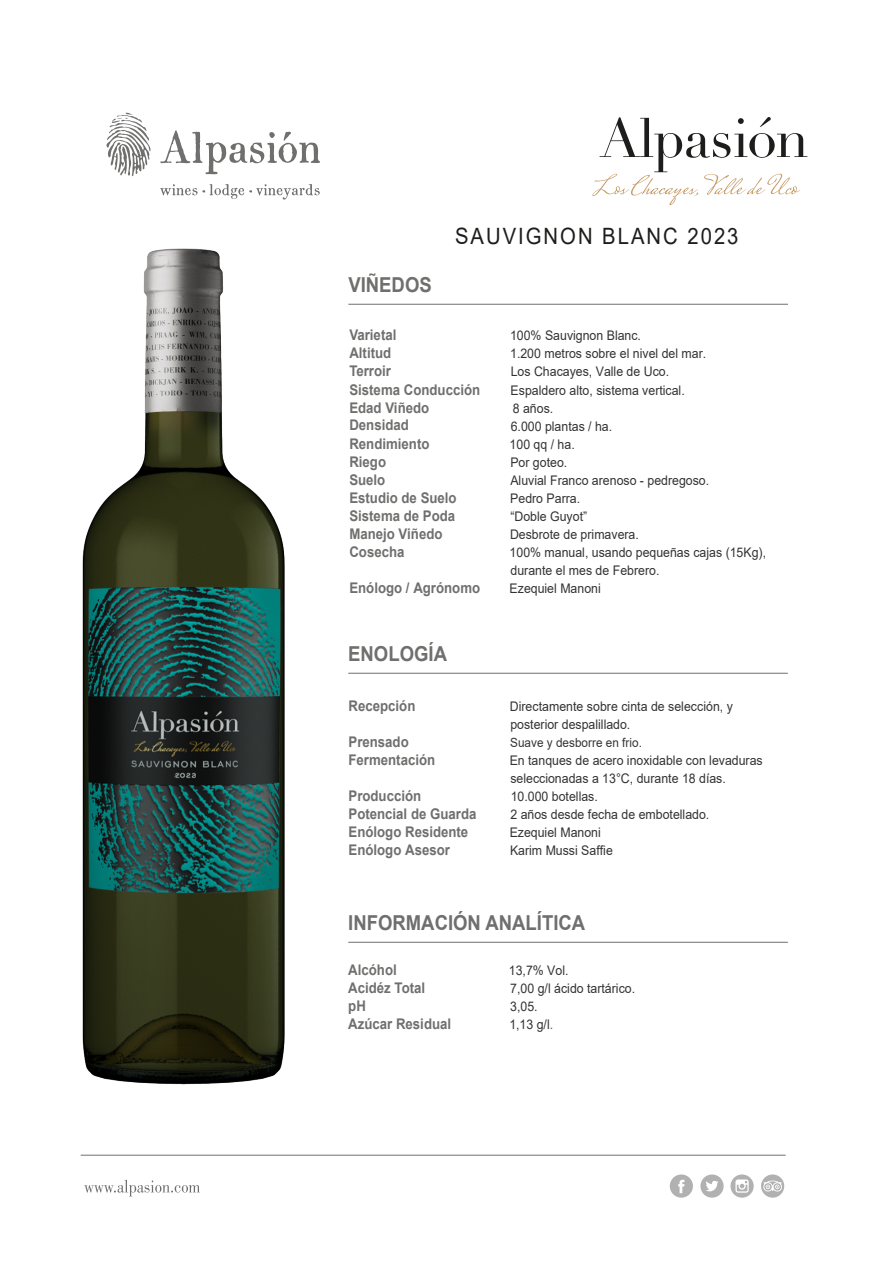
<style>
.page{position:relative;width:893px;height:1263px;background:#fff}
.page>*{position:absolute;margin:0;border:0;box-sizing:border-box;transform-origin:0 0}
.t1{font:22.5px "Arial";letter-spacing:.1em;color:#1d1d1b;scale:.9 1}
.t2{font:700 20.55px "Arial";color:#706f6f;scale:.9 1}
.t3{font:700 20.55px "Arial";color:#6f6f6e;scale:.9 1}
.t4{font:700 14.7px "Arial";color:#6f6f6e;scale:.9 1}
.t5{font:13.2px/18px "Arial";color:#333;scale:.93 1}
.t6{font:12.6px "Arial";color:#333;scale:.93 1}
.s1{color:#575756}
</style>
<div class="page">
<hr style="left:348px;top:304px;width:440px;height:1px;background:#6f6f6e">
<hr style="left:348px;top:673px;width:440px;height:1px;background:#6f6f6e">
<hr style="left:348px;top:942px;width:440px;height:1px;background:#6f6f6e">
<hr style="left:81px;top:1155px;width:705px;height:1px;background:#6f6f6e">
<svg style="left:700px;top:1174px;width:24px;height:24px"></svg>
<svg style="left:670px;top:1174px;width:23px;height:24px"></svg>
<svg style="left:730px;top:1174px;width:24px;height:24px"></svg>
<svg style="left:761px;top:1174px;width:23px;height:24px"></svg>
<svg style="left:84px;top:1180px;width:116px;height:16px"></svg>
<img style="left:82px;top:248px;width:203px;height:837px">
<svg style="left:175px;top:774px;width:21px;height:3px"></svg>
<svg style="left:160px;top:184px;width:160px;height:15px"></svg>
<svg style="left:160px;top:130px;width:160px;height:44px"></svg>
<svg style="left:106px;top:112px;width:45px;height:64px"></svg>
<svg style="left:592px;top:117px;width:215px;height:88px"></svg>
<h2 class="t3" style="left:348px;top:270px;width:94px">VIÑEDOS</h2>
<h1 class="t1" style="left:455px;top:221px;width:316px">SAUVIGNON BLANC 2023</h1>
<p class="t4" style="left:349px;top:325px;width:54px">Varietal</p>
<p class="t5" style="left:510px;top:327px;width:142px">100% Sauvignon Blanc.</p>
<p class="t4" style="left:349px;top:343px;width:48px">Altitud</p>
<p class="t5" style="left:510px;top:345px;width:212px">1.200 metros sobre el nivel del mar.</p>
<p class="t4" style="left:349px;top:361px;width:48px">Terroir</p>
<p class="t5" style="left:511px;top:363px;width:172px">Los Chacayes, Valle de Uco.</p>
<p class="t4" style="left:349px;top:379px;width:147px">Sistema Conducción</p>
<p class="t5" style="left:511px;top:381px;width:189px">Espaldero alto, sistema vertical.</p>
<p class="t4" style="left:349px;top:397px;width:90px">Edad Viñedo</p>
<p class="t5" style="left:513px;top:399px;width:45px">8 años.</p>
<p class="t4" style="left:349px;top:415px;width:68px">Densidad</p>
<p class="t5" style="left:511px;top:417px;width:111px">6.000 plantas / ha.</p>
<p class="t4" style="left:349px;top:433px;width:91px">Rendimiento</p>
<p class="t5" style="left:510px;top:435px;width:72px">100 qq / ha.</p>
<p class="t4" style="left:349px;top:451px;width:42px">Riego</p>
<p class="t5" style="left:510px;top:453px;width:63px">Por goteo.</p>
<p class="t4" style="left:349px;top:469px;width:42px">Suelo</p>
<p class="t5" style="left:510px;top:471px;width:215px">Aluvial Franco arenoso - pedregoso.</p>
<p class="t4" style="left:349px;top:487px;width:121px">Estudio de Suelo</p>
<p class="t5" style="left:510px;top:489px;width:77px">Pedro Parra.</p>
<p class="t4" style="left:349px;top:505px;width:119px">Sistema de Poda</p>
<p class="t5" style="left:510px;top:507px;width:84px">“Doble Guyot”</p>
<p class="t4" style="left:349px;top:523px;width:105px">Manejo Viñedo</p>
<p class="t5" style="left:510px;top:525px;width:140px">Desbrote de primavera.</p>
<p class="t4" style="left:349px;top:541px;width:63px">Cosecha</p>
<p class="t5" style="left:510px;top:543px;width:277px">100% manual, usando pequeñas cajas (15Kg), durante el mes de Febrero.</p>
<p class="t4" style="left:349px;top:577px;width:147px">Enólogo / Agrónomo</p>
<p class="t5" style="left:510px;top:579px;width:100px">Ezequiel Manoni</p>
<h2 class="t3" style="left:348px;top:640px;width:111px">ENOLOGÍA</h2>
<p class="t4" style="left:348px;top:696px;width:76px">Recepción</p>
<p class="t5" style="left:510px;top:698px;width:241px">Directamente sobre cinta de selección, y posterior despalillado.</p>
<p class="t4" style="left:348px;top:732px;width:68px">Prensado</p>
<p class="t6" style="left:510px;top:734px;width:143px">Suave y desborre en frio.</p>
<p class="t4" style="left:348px;top:750px;width:98px">Fermentación</p>
<p class="t5" style="left:510px;top:752px;width:274px">En tanques de acero inoxidable con levaduras seleccionadas a 13°C, durante 18 días.</p>
<p class="t4" style="left:348px;top:786px;width:82px">Producción</p>
<p class="t5" style="left:511px;top:788px;width:95px">10.000 botellas.</p>
<p class="t4" style="left:348px;top:804px;width:144px">Potencial de Guarda</p>
<p class="t5" style="left:510px;top:806px;width:215px">2 años desde fecha de embotellado.</p>
<p class="t4" style="left:348px;top:822px;width:135px">Enólogo Residente</p>
<p class="t5" style="left:510px;top:824px;width:100px">Ezequiel Manoni</p>
<p class="t4" style="left:348px;top:840px;width:114px">Enólogo Asesor</p>
<p class="t5" style="left:510px;top:842px;width:112px">Karim Mussi Saffie</p>
<h2 class="t2" style="left:348px;top:908px;width:265px">INFORMACIÓN ANALÍTICA</h2>
<p class="t4" style="left:348px;top:959px;width:55px">Alcóhol</p>
<p class="t5" style="left:509px;top:961px;width:66px">13,7% Vol.</p>
<p class="t4" style="left:348px;top:977px;width:87px">Acidéz Total</p>
<p class="t5" style="left:510px;top:979px;width:136px">7,00 g/l ácido tartárico.</p>
<p class="t4" style="left:348px;top:995px;width:21px">pH</p>
<p class="t5" style="left:510px;top:997px;width:31px">3,05.</p>
<p class="t4" style="left:348px;top:1013px;width:116px">Azúcar Residual</p>
<p class="t5" style="left:509px;top:1015px;width:49px">1,13 g/l<span class="s1">.</span></p>
</div>
